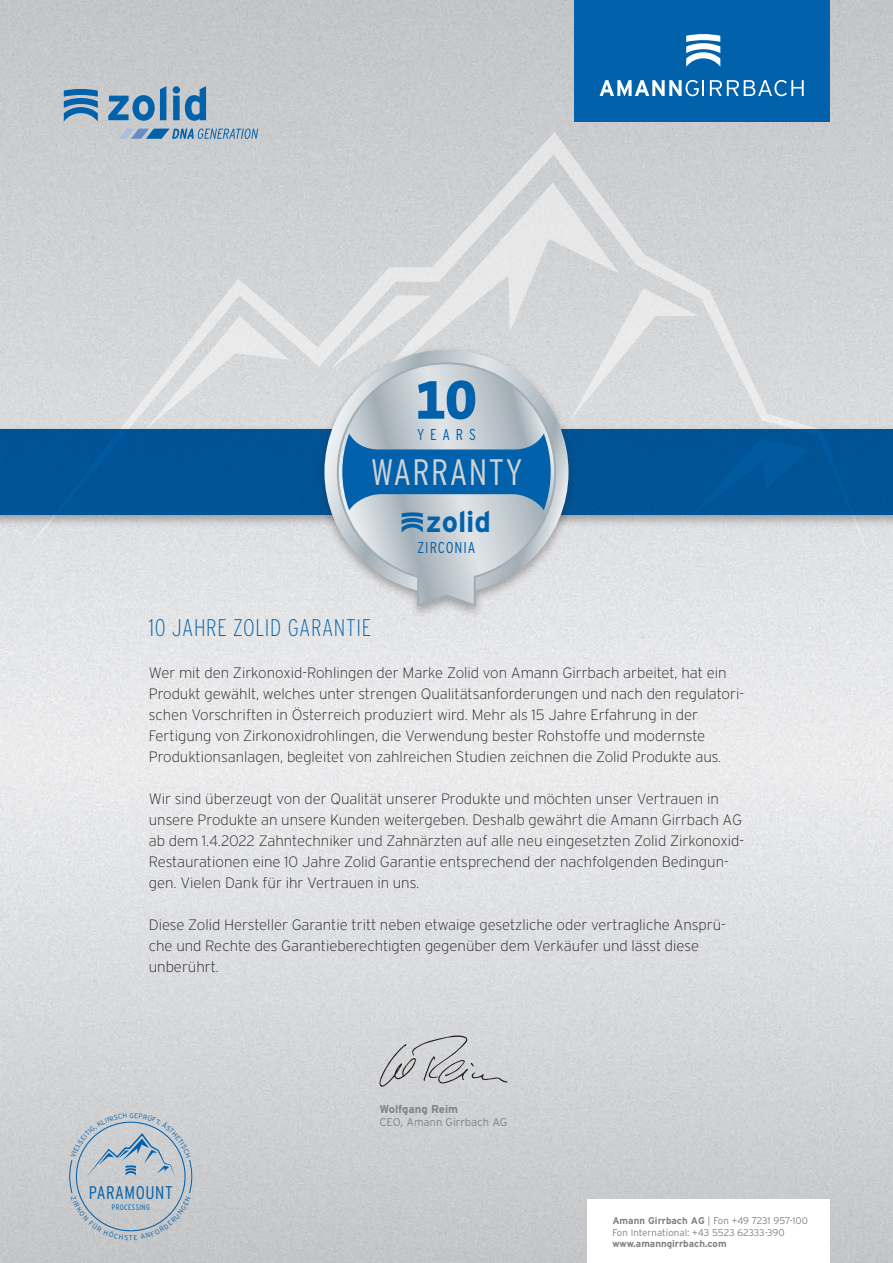
<style>
.page{position:relative;width:893px;height:1263px;background:#fff}
.page>*{position:absolute;margin:0;border:0;box-sizing:border-box;transform-origin:0 0}
.t1{font:800 57.75px "The Sans B8";color:#0161ab}
.t2{font:300 condensed 36.75px "Interstate";letter-spacing:.04em;color:#d1d2d4}
.t3{font:700 29.4px "AG Interstate";color:#0161ab}
.t4{font:200 condensed 24px "Interstate";letter-spacing:.03em;color:#0161ab}
.t5{font:300 condensed 18.3px "Interstate";letter-spacing:.03em;color:#0161ab}
.t6{font:300 condensed 15.75px "Interstate";letter-spacing:.06em;color:#0161ab}
.t7{font:200 15px/21px "Interstate";color:#231f20}
.S_Copytext{font:300 11.25px/13.5px "Interstate";color:#808285}
.t8{font:300 9.75px/11.7px "Interstate";letter-spacing:-.005em;color:#808285}
.t9{font:300 condensed 7.8px "Interstate";letter-spacing:.05em;color:#0161ab}
.s1{font-weight:700}
</style>
<div class="page">
<img style="left:0;top:0;width:893px;height:1263px">
<svg style="left:26px;top:132px;width:841px;height:420px;background:#d2d3d5"></svg>
<svg style="left:145px;top:316px;width:144px;height:109px;background:#dbdcde"></svg>
<svg style="left:331px;top:296px;width:32px;height:49px;background:#dddddf"></svg>
<svg style="left:363px;top:183px;width:256px;height:162px;background:#d8d9da"></svg>
<svg style="left:570px;top:288px;width:128px;height:132px;background:#d8d9db"></svg>
<div style="left:574px;top:0;width:255px;height:121px;background:#0161ab"></div>
<svg style="left:686px;top:34px;width:34px;height:33px"></svg>
<svg style="left:600px;top:80px;width:104px;height:16px"></svg>
<svg style="left:710px;top:80px;width:94px;height:16px"></svg>
<div style="left:587px;top:1199px;width:242px;height:64px;background:#fff"></div>
<svg style="left:119px;top:128px;width:139px;height:11px;background:#81a3c2"></svg>
<svg style="left:108px;top:86px;width:58px;height:35px;background:#719bbd"></svg>
<svg style="left:173px;top:86px;width:33px;height:35px"></svg>
<svg style="left:64px;top:89px;width:34px;height:33px"></svg>
<svg style="left:379px;top:1035px;width:128px;height:52px;background:#c6c6c8"></svg>
<div style="left:0;top:425px;width:893px;height:103px;background:#231f20;opacity:.35"></div>
<div style="left:0;top:429px;width:893px;height:85px;background:#005495"></div>
<div style="left:315px;top:345px;width:263px;height:274px;background:#231f20;opacity:.35"></div>
<svg style="left:324px;top:350px;width:244px;height:244px;background:#ccd4d9"></svg>
<svg style="left:336px;top:361px;width:221px;height:246px;background:#c6ccd1"></svg>
<svg style="left:342px;top:433px;width:209px;height:77px;background:#4a88b8"></svg>
<svg style="left:69px;top:1113px;width:123px;height:127px;background:#c0c5cb"></svg>
<p class="t1" style="left:415px;top:368px;width:64px">10</p>
<p class="t6" style="left:417px;top:425px;width:60px">YEARS</p>
<p class="t2" style="left:371px;top:450px;width:153px">WARRANTY</p>
<p class="t3" style="left:402px;top:505px;width:91px">½zolid</p>
<p class="t6" style="left:418px;top:538px;width:59px">ZIRCONIA</p>
<p class="t4" style="left:149px;top:613px;width:224px">10 JAHRE ZOLID GARANTIE</p>
<p class="t7" style="left:149px;top:662px;width:597px">Wer mit den Zirkonoxid-Rohlingen der Marke Zolid von Amann Girrbach arbeitet, hat ein Produkt gewählt, welches unter strengen Qualitätsanforderungen und nach den regulatori&shy;schen Vorschriften in Österreich produziert wird. Mehr als 15 Jahre Erfahrung in der Fertigung von Zirkonoxidrohlingen, die Verwendung bester Rohstoffe und modernste Produktionsanlagen, begleitet von zahlreichen Studien zeichnen die Zolid Produkte aus.</p>
<p class="t7" style="left:149px;top:788px;width:597px">Wir sind überzeugt von der Qualität unserer Produkte und möchten unser Vertrauen in unsere Produkte an unsere Kunden weitergeben. Deshalb gewährt die Amann Girrbach AG ab dem 1.4.2022 Zahntechniker und Zahnärzten auf alle neu eingesetzten Zolid Zirkonoxid-Restaurationen eine 10 Jahre Zolid Garantie entsprechend der nachfolgenden Bedingun&shy;gen. Vielen Dank für ihr Vertrauen in uns.</p>
<p class="t7" style="left:149px;top:914px;width:579px">Diese Zolid Hersteller Garantie tritt neben etwaige gesetzliche oder vertragliche Ansprü&shy;che und Rechte des Garantieberechtigten gegenüber dem Verkäufer und lässt diese unberührt.</p>
<p class="t5" style="left:89px;top:1181px;width:85px">PARAMOUNT</p>
<p class="t9" style="left:112px;top:1202px;width:39px">PROCESSING</p>
<p class="S_Copytext" style="left:379px;top:1102px;width:129px"><span class="s1">Wolfgang Reim<br></span>CEO, Amann Girrbach AG</p>
<p class="t8" style="left:612px;top:1215px;width:197px"><span class="s1">Amann Girrbach AG</span> | Fon +49 7231 957-100</p>
<p class="t8" style="left:612px;top:1226px;width:174px">Fon International: +43 5523 62333-390 <span class="s1">www.amanngirrbach.com</span></p>
</div>
